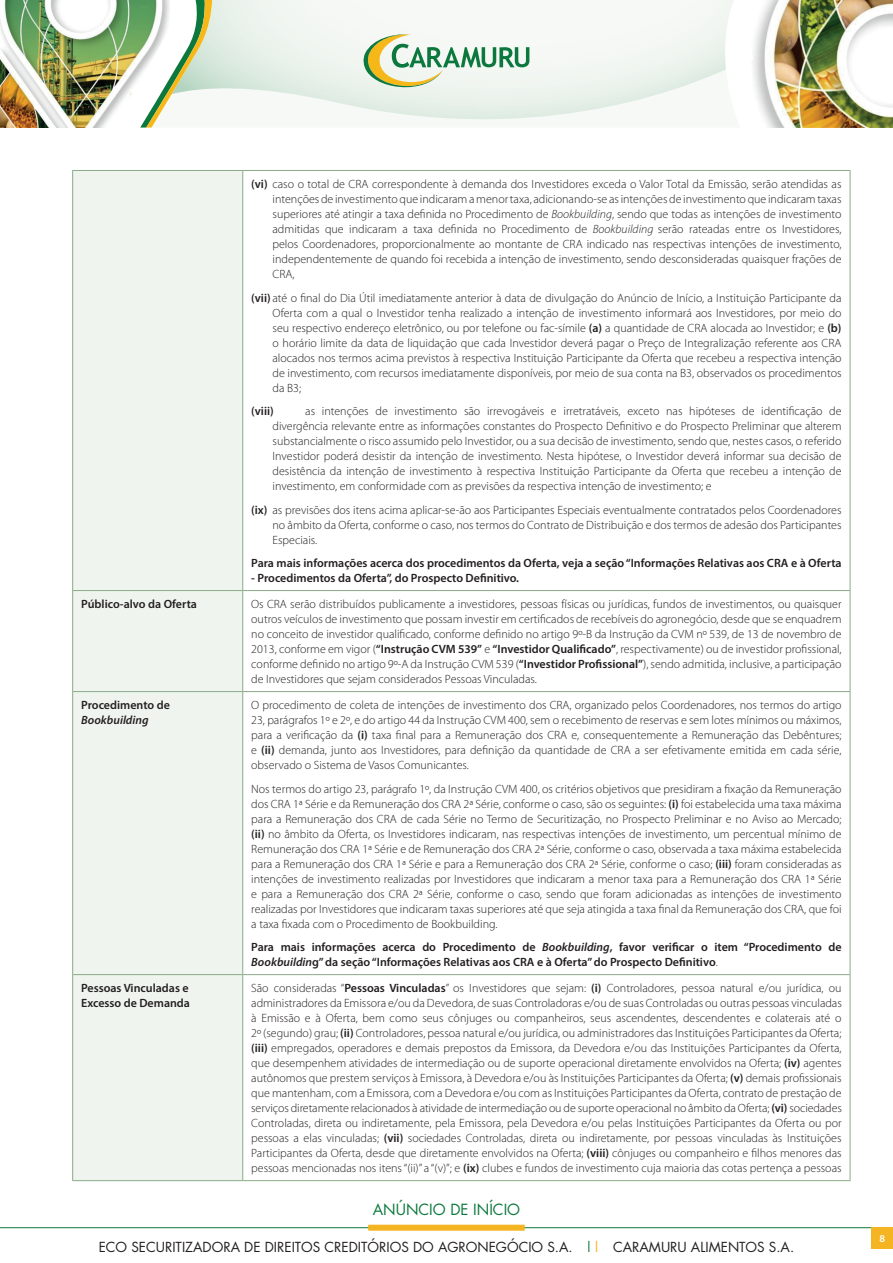
<style>
.page{position:relative;width:893px;height:1263px;background:#fff}
.page>*{position:absolute;margin:0;border:0;box-sizing:border-box;transform-origin:0 0}
.t1{font:15px "Futura";color:#0d793d}
.t2{font:13.5px "Futura";color:#231f20}
.t3{font:300 12px/15px "Myriad Pro";color:#231f20;text-align:justify}
.t4{font:600 12px/15px "Myriad Pro";color:#231f20}
.t5{font:italic 600 12px "Myriad Pro";color:#231f20}
.t6{font:600 10.5px "Myriad Pro";color:#fff}
.s1{font-weight:600}
.s2{font-style:italic}
.s3{font-weight:300}
.s4{color:#0d793d}
.s5{color:#f5b421}
</style>
<div class="page">
<hr style="left:0;top:1227px;width:893px;height:1px;background:#0d793d">
<div style="left:368px;top:1225px;width:157px;height:6px;background:#f5b421"></div>
<div style="left:872px;top:1227px;width:21px;height:21px;background:#f5b421"></div>
<img style="left:0;top:0;width:140px;height:128px">
<img style="left:753px;top:0;width:140px;height:128px">
<svg style="left:212px;top:0;width:522px;height:120px"></svg>
<svg style="left:140px;top:0;width:72px;height:128px"></svg>
<svg style="left:362px;top:34px;width:167px;height:53px"></svg>
<div style="left:73px;top:171px;width:169px;height:1009px;background:#f0f4ef"></div>
<hr style="left:72px;top:170px;width:171px;height:1px;background:#8aab88">
<hr style="left:72px;top:171px;width:1px;height:419px;background:#8aab88">
<hr style="left:243px;top:170px;width:607px;height:1px;background:#8aab88">
<hr style="left:242px;top:171px;width:1px;height:419px;background:#8aab88">
<hr style="left:850px;top:171px;width:1px;height:419px;background:#8aab88">
<hr style="left:72px;top:590px;width:171px;height:1px;background:#8aab88">
<hr style="left:72px;top:591px;width:1px;height:100px;background:#8aab88">
<hr style="left:243px;top:590px;width:607px;height:1px;background:#8aab88">
<hr style="left:242px;top:591px;width:1px;height:100px;background:#8aab88">
<hr style="left:850px;top:591px;width:1px;height:100px;background:#8aab88">
<hr style="left:72px;top:691px;width:171px;height:1px;background:#8aab88">
<hr style="left:72px;top:692px;width:1px;height:282px;background:#8aab88">
<hr style="left:243px;top:691px;width:607px;height:1px;background:#8aab88">
<hr style="left:242px;top:692px;width:1px;height:282px;background:#8aab88">
<hr style="left:850px;top:692px;width:1px;height:282px;background:#8aab88">
<hr style="left:72px;top:974px;width:171px;height:1px;background:#8aab88">
<hr style="left:72px;top:975px;width:1px;height:205px;background:#8aab88">
<hr style="left:243px;top:974px;width:607px;height:1px;background:#8aab88">
<hr style="left:242px;top:975px;width:1px;height:205px;background:#8aab88">
<hr style="left:850px;top:975px;width:1px;height:205px;background:#8aab88">
<hr style="left:72px;top:1180px;width:171px;height:1px;background:#8aab88">
<hr style="left:243px;top:1180px;width:607px;height:1px;background:#8aab88">
<p class="t3" style="left:273px;top:177px;width:571px;text-indent:-21px"><span class="s1">(vi)</span> caso o total de CRA correspondente à demanda dos Investidores exceda o Valor Total da Emissão, serão atendidas as intenções de investimento que indicaram a menor taxa, adicionando-se as intenções de investimento que indicaram taxas superiores até atingir a taxa definida no Procedimento de <span class="s2">Bookbuilding</span>, sendo que todas as intenções de investimento admitidas que indicaram a taxa definida no Procedimento de <span class="s2">Bookbuilding</span> serão rateadas entre os Investidores, pelos Coordenadores, proporcionalmente ao montante de CRA indicado nas respectivas intenções de investimento, independentemente de quando foi recebida a intenção de investimento, sendo desconsideradas quaisquer frações de CRA,</p>
<p class="t3" style="left:273px;top:290px;width:571px;text-indent:-21px"><span class="s1">(vii)</span> até o final do Dia Útil imediatamente anterior à data de divulgação do Anúncio de Início, a Instituição Participante da Oferta com a qual o Investidor tenha realizado a intenção de investimento informará aos Investidores, por meio do seu respectivo endereço eletrônico, ou por telefone ou fac-símile <span class="s1">(a)</span> a quantidade de CRA alocada ao Investidor; e <span class="s1">(b) </span>o horário limite da data de liquidação que cada Investidor deverá pagar o Preço de Integralização referente aos CRA alocados nos termos acima previstos à respectiva Instituição Participante da Oferta que recebeu a respectiva intenção de investimento, com recursos imediatamente disponíveis, por meio de sua conta na B3, observados os procedimentos da B3;</p>
<p class="t4" style="left:251px;top:403px;width:24px">(viii)</p>
<p class="t3" style="left:273px;top:404px;width:571px;text-indent:33px">as intenções de investimento são irrevogáveis e irretratáveis, exceto nas hipóteses de identificação de divergência relevante entre as informações constantes do Prospecto Definitivo e do Prospecto Preliminar que alterem substancialmente o risco assumido pelo Investidor, ou a sua decisão de investimento, sendo que, nestes casos, o referido Investidor poderá desistir da intenção de investimento. Nesta hipótese, o Investidor deverá informar sua decisão de desistência da intenção de investimento à respectiva Instituição Participante da Oferta que recebeu a intenção de investimento, em conformidade com as previsões da respectiva intenção de investimento; e</p>
<p class="t3" style="left:273px;top:502px;width:571px;text-indent:-21px"><span class="s1">(ix)</span> as previsões dos itens acima aplicar-se-ão aos Participantes Especiais eventualmente contratados pelos Coordenadores no âmbito da Oferta, conforme o caso, nos termos do Contrato de Distribuição e dos termos de adesão dos Participantes Especiais.</p>
<p class="t4" style="left:251px;top:555px;width:592px">Para mais informações acerca dos procedimentos da Oferta, veja a seção “Informações Relativas aos CRA e à Oferta</p>
<p class="t4" style="left:251px;top:570px;width:269px">- Procedimentos da Oferta”, do Prospecto Definitivo.</p>
<p class="t4" style="left:81px;top:596px;width:117px">Público-alvo da Oferta</p>
<p class="t3" style="left:251px;top:597px;width:592px">Os CRA serão distribuídos publicamente a investidores, pessoas físicas ou jurídicas, fundos de investimentos, ou quaisquer outros veículos de investimento que possam investir em certificados de recebíveis do agronegócio, desde que se enquadrem no conceito de investidor qualificado, conforme definido no artigo 9º-B da Instrução da CVM nº 539, de 13 de novembro de 2013, conforme em vigor (<span class="s1">“Instrução CVM 539”</span> e <span class="s1">“Investidor Qualificado”</span>, respectivamente) ou de investidor profissional, conforme definido no artigo 9º-A da Instrução CVM 539 (<span class="s1">“Investidor Profissional”</span>), sendo admitida, inclusive, a participação de Investidores que sejam considerados Pessoas Vinculadas.</p>
<p class="t4" style="left:81px;top:697px;width:90px">Procedimento de</p>
<p class="t5" style="left:81px;top:712px;width:69px">Bookbuilding</p>
<p class="t3" style="left:251px;top:698px;width:592px">O procedimento de coleta de intenções de investimento dos CRA, organizado pelos Coordenadores, nos termos do artigo 23, parágrafos 1º e 2º, e do artigo 44 da Instrução CVM 400, sem o recebimento de reservas e sem lotes mínimos ou máximos, para a verificação da <span class="s1">(i)</span> taxa final para a Remuneração dos CRA e, consequentemente a Remuneração das Debêntures; e <span class="s1">(ii)</span> demanda, junto aos Investidores, para definição da quantidade de CRA a ser efetivamente emitida em cada série, observado o Sistema de Vasos Comunicantes.</p>
<p class="t3" style="left:251px;top:781px;width:592px">Nos termos do artigo 23, parágrafo 1º, da Instrução CVM 400, os critérios objetivos que presidiram a fixação da Remuneração dos CRA 1ª Série e da Remuneração dos CRA 2ª Série, conforme o caso, são os seguintes: <span class="s1">(i)</span> foi estabelecida uma taxa máxima para a Remuneração dos CRA de cada Série no Termo de Securitização, no Prospecto Preliminar e no Aviso ao Mercado; <span class="s1">(ii)</span> no âmbito da Oferta, os Investidores indicaram, nas respectivas intenções de investimento, um percentual mínimo de Remuneração dos CRA 1ª Série e de Remuneração dos CRA 2ª Série, conforme o caso, observada a taxa máxima estabelecida para a Remuneração dos CRA 1ª Série e para a Remuneração dos CRA 2ª Série, conforme o caso; <span class="s1">(iii)</span> foram consideradas as intenções de investimento realizadas por Investidores que indicaram a menor taxa para a Remuneração dos CRA 1ª Série e para a Remuneração dos CRA 2ª Série, conforme o caso, sendo que foram adicionadas as intenções de investimento realizadas por Investidores que indicaram taxas superiores até que seja atingida a taxa final da Remuneração dos CRA, que foi a taxa fixada com o Procedimento de Bookbuilding.</p>
<p class="t4" style="left:251px;top:939px;width:592px">Para mais informações acerca do Procedimento de <span class="s2">Bookbuilding</span>, favor verificar o item “Procedimento de<br><span class="s2">Bookbuildin</span>g” da seção “Informações Relativas aos CRA e à Oferta” do Prospecto Definitivo<span class="s3">.</span></p>
<p class="t4" style="left:81px;top:980px;width:110px">Pessoas Vinculadas e<br>Excesso de Demanda</p>
<p class="t3" style="left:251px;top:981px;width:592px">São consideradas “<span class="s1">Pessoas Vinculadas</span>” os Investidores que sejam: <span class="s1">(i)</span> Controladores, pessoa natural e/ou jurídica, ou administradores da Emissora e/ou da Devedora, de suas Controladoras e/ou de suas Controladas ou outras pessoas vinculadas à Emissão e à Oferta, bem como seus cônjuges ou companheiros, seus ascendentes, descendentes e colaterais até o 2º (segundo) grau; <span class="s1">(ii)</span> Controladores, pessoa natural e/ou jurídica, ou administradores das Instituições Participantes da Oferta; <span class="s1">(iii)</span> empregados, operadores e demais prepostos da Emissora, da Devedora e/ou das Instituições Participantes da Oferta, que desempenhem atividades de intermediação ou de suporte operacional diretamente envolvidos na Oferta; <span class="s1">(iv)</span> agentes autônomos que prestem serviços à Emissora, à Devedora e/ou às Instituições Participantes da Oferta; <span class="s1">(v)</span> demais profissionais que mantenham, com a Emissora, com a Devedora e/ou com as Instituições Participantes da Oferta, contrato de prestação de serviços diretamente relacionados à atividade de intermediação ou de suporte operacional no âmbito da Oferta; <span class="s1">(vi)</span> sociedades Controladas, direta ou indiretamente, pela Emissora, pela Devedora e/ou pelas Instituições Participantes da Oferta ou por pessoas a elas vinculadas; <span class="s1">(vii)</span> sociedades Controladas, direta ou indiretamente, por pessoas vinculadas às Instituições Participantes da Oferta, desde que diretamente envolvidos na Oferta; <span class="s1">(viii)</span> cônjuges ou companheiro e filhos menores das pessoas mencionadas nos itens “(ii)” a “(v)”; e <span class="s1">(ix)</span> clubes e fundos de investimento cuja maioria das cotas pertença a pessoas</p>
<p class="t1" style="left:373px;top:1199px;width:149px">ANÚNCIO DE INÍCIO</p>
<p class="t2" style="left:99px;top:1238px;width:697px">ECO SECURITIZADORA DE DIREITOS CREDITÓRIOS DO AGRONEGÓCIO S.A. <span class="s4">|</span><span class="s5">|</span> CARAMURU ALIMENTOS S.A.</p>
<p class="t6" style="left:879px;top:1232px;width:7px">8</p>
</div>
